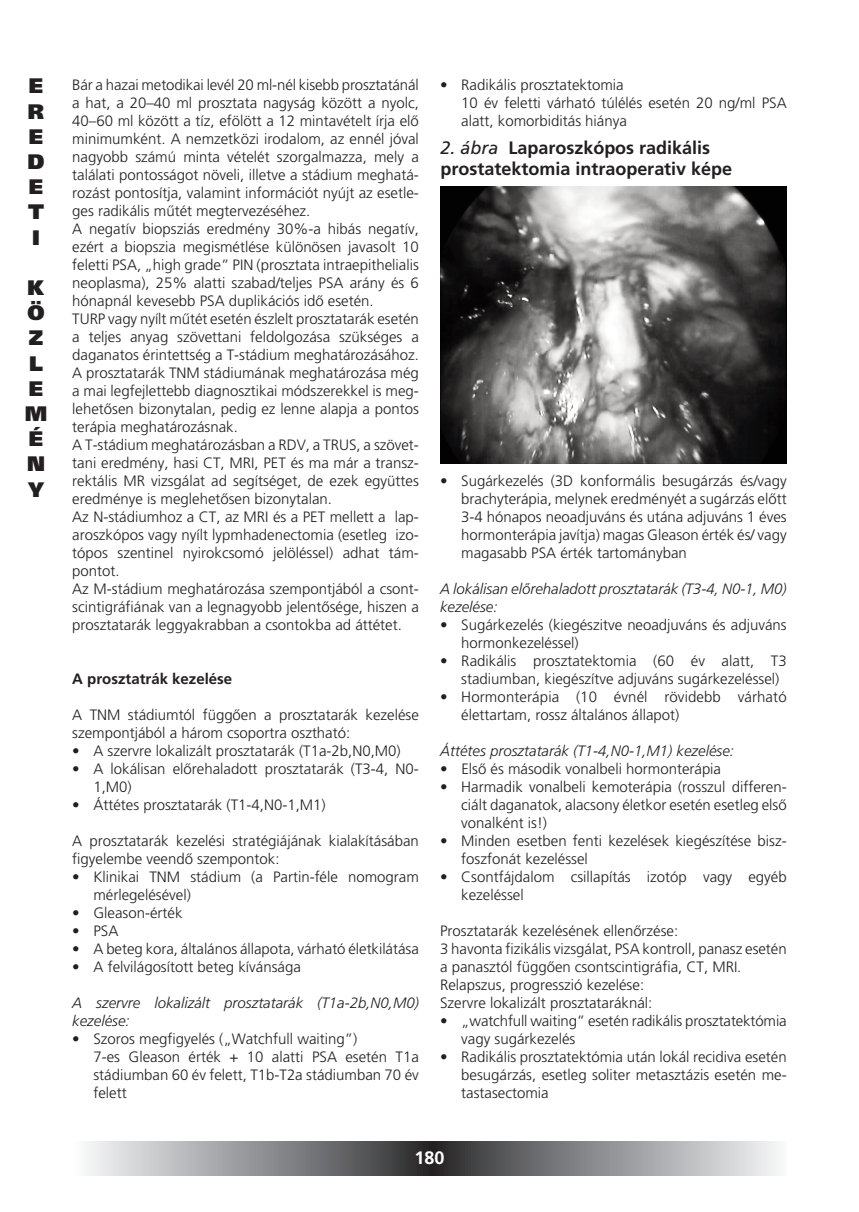
<style>
.page{position:relative;width:859px;height:1212px;background:#fff}
.page>*{position:absolute;margin:0;border:0;box-sizing:border-box;transform-origin:0 0}
.t1{font:900 21px/25.2px "H Frutiger Ultra";color:#231f20;text-align:justify}
.t2{font:700 18px/21.6px "H Frutiger";color:#231f20}
.t3{font:700 18px "H Frutiger";color:#fff}
.t4{font:300 15px/18px "H Frutiger";color:#231f20}
.t5{font:italic 300 15px/18px "H Frutiger";color:#231f20}
.t6{font:700 15px "H Frutiger";color:#231f20}
.s1{font-weight:400;font-style:italic}
</style>
<div class="page">
<svg style="left:88px;top:1142px;width:689px;height:34px"></svg>
<img style="left:440px;top:186px;width:347px;height:277px">
<h1 class="t1" style="left:28px;top:73px;width:19px">E R E D E T I</h1>
<h1 class="t1" style="left:25px;top:275px;width:24px;text-align:left">K<br>Ö<br>Z<br>L<br>E<br>M<br>É<br>N<br>Y</h1>
<p class="t4" style="left:72px;top:76px;width:348px">Bár a hazai metodikai levél 20 ml-nél kisebb prosztatánál a hat, a 20–40 ml prosztata nagyság között a nyolc, 40–60 ml között a tíz, efölött a 12 mintavételt írja elô minimumként. A nemzetközi irodalom, az ennél jóval nagyobb számú minta vételét szorgalmazza, mely a találati pontosságot növeli, illetve a stádium meghatá&shy;rozást pontosítja, valamint információt nyújt az esetle&shy;ges radikális mûtét megtervezéséhez.<br>A negatív biopsziás eredmény 30%-a hibás negatív, ezért a biopszia megismétlése különösen javasolt 10 feletti PSA, „high grade” PIN (prosztata intraepithelialis neoplasma), 25% alatti szabad/teljes PSA arány és 6 hónapnál kevesebb PSA duplikációs idô esetén.<br>TURP vagy nyílt mûtét esetén észlelt prosztatarák esetén a teljes anyag szövettani feldolgozása szükséges a daganatos érintettség a T-stádium meghatározásához.<br>A prosztatarák TNM stádiumának meghatározása még a mai legfejlettebb diagnosztikai módszerekkel is meg&shy;lehetôsen bizonytalan, pedig ez lenne alapja a pontos terápia meghatározásnak.<br>A T-stádium meghatározásban a RDV, a TRUS, a szövet&shy;tani eredmény, hasi CT, MRI, PET és ma már a transz&shy;rektális MR vizsgálat ad segítséget, de ezek együttes eredménye is meglehetôsen bizonytalan.<br>Az N-stádiumhoz a CT, az MRI és a PET mellett a lap&shy;aroszkópos vagy nyílt lypmhadenectomia (esetleg izo&shy;tópos szentinel nyirokcsomó jelöléssel) adhat tám&shy;pontot.<br>Az M-stádium meghatározása szempontjából a csont&shy;scintigráfiának van a legnagyobb jelentôsége, hiszen a prosztatarák leggyakrabban a csontokba ad áttétet.</p>
<p class="t6" style="left:72px;top:670px;width:161px">A prosztatrák kezelése</p>
<p class="t4" style="left:72px;top:706px;width:348px">A TNM stádiumtól függôen a prosztatarák kezelése szempontjából a három csoportra osztható:</p>
<p class="t4" style="left:72px;top:742px;width:330px">• A szervre lokalizált prosztatarák (T1a-2b,N0,M0)</p>
<p class="t4" style="left:93px;top:760px;width:327px;text-indent:-21px">• A lokálisan elôrehaladott prosztatarák (T3-4, N0-<br>1,M0)</p>
<p class="t4" style="left:72px;top:796px;width:255px">• Áttétes prosztatarák (T1-4,N0-1,M1)</p>
<p class="t4" style="left:72px;top:832px;width:348px">A prosztatarák kezelési stratégiájának kialakításában figyelembe veendô szempontok:</p>
<p class="t4" style="left:93px;top:868px;width:327px;text-indent:-21px">• Klinikai TNM stádium (a Partin-féle nomogram mérlegelésével)</p>
<p class="t4" style="left:72px;top:904px;width:112px">• Gleason-érték</p>
<p class="t4" style="left:72px;top:922px;width:48px">• PSA</p>
<p class="t4" style="left:72px;top:940px;width:348px">• A beteg kora, általános állapota, várható életkilátása</p>
<p class="t4" style="left:72px;top:958px;width:230px">• A felvilágosított beteg kívánsága</p>
<p class="t5" style="left:72px;top:994px;width:348px">A szervre lokalizált prosztatarák (T1a-2b,N0,M0) kezelése:</p>
<p class="t4" style="left:93px;top:1030px;width:327px;text-indent:-21px">• Szoros megfigyelés („Watchfull waiting”)<br>7-es Gleason érték + 10 alatti PSA esetén T1a stádiumban 60 év felett, T1b-T2a stádiumban 70 év felett</p>
<p class="t4" style="left:461px;top:76px;width:327px;text-indent:-21px">• Radikális prosztatektomia<br>10 év feletti várható túlélés esetén 20 ng/ml PSA alatt, komorbiditás hiánya</p>
<p class="t2" style="left:440px;top:136px;width:293px"><span class="s1">2. ábra</span> Laparoszkópos radikális prostatektomia intraoperativ képe</p>
<p class="t4" style="left:461px;top:472px;width:327px;text-align:justify;text-indent:-21px">• Sugárkezelés (3D konformális besugárzás és/vagy brachyterápia, melynek eredményét a sugárzás elôtt 3-4 hónapos neoadjuváns és utána adjuváns 1 éves hormonterápia javítja) magas Gleason érték és/ vagy magasabb PSA érték tartományban</p>
<p class="t5" style="left:440px;top:580px;width:348px">A lokálisan elôrehaladott prosztatarák (T3-4, N0-1, M0) kezelése:</p>
<p class="t4" style="left:461px;top:616px;width:327px;text-indent:-21px">• Sugárkezelés (kiegészitve neoadjuváns és adjuváns hormonkezeléssel)</p>
<p class="t4" style="left:461px;top:652px;width:327px;text-indent:-21px">• Radikális prosztatektomia (60 év alatt, T3 stadiumban, kiegészítve adjuváns sugárkezeléssel)</p>
<p class="t4" style="left:461px;top:688px;width:327px;text-indent:-21px">• Hormonterápia (10 évnél rövidebb várható élettartam, rossz általános állapot)</p>
<p class="t5" style="left:440px;top:742px;width:295px">Áttétes prosztatarák (T1-4,N0-1,M1) kezelése:</p>
<p class="t4" style="left:440px;top:760px;width:282px">• Elsô és második vonalbeli hormonterápia</p>
<p class="t4" style="left:461px;top:778px;width:327px;text-align:justify;text-indent:-21px">• Harmadik vonalbeli kemoterápia (rosszul differen&shy;ciált daganatok, alacsony életkor esetén esetleg elsô vonalként is!)</p>
<p class="t4" style="left:461px;top:832px;width:327px;text-indent:-21px">• Minden esetben fenti kezelések kiegészítése bisz&shy;foszfonát kezeléssel</p>
<p class="t4" style="left:461px;top:868px;width:327px;text-indent:-21px">• Csontfájdalom csillapítás izotóp vagy egyéb kezeléssel</p>
<p class="t4" style="left:440px;top:922px;width:348px">Prosztatarák kezelésének ellenôrzése:<br>3 havonta fizikális vizsgálat, PSA kontroll, panasz esetén a panasztól függôen csontscintigráfia, CT, MRI.<br>Relapszus, progresszió kezelése:<br>Szervre lokalizált prosztataráknál:</p>
<p class="t4" style="left:461px;top:1012px;width:327px;text-indent:-21px">• „watchfull waiting” esetén radikális prosztatektómia vagy sugárkezelés</p>
<p class="t4" style="left:461px;top:1048px;width:327px;text-align:justify;text-indent:-21px">• Radikális prosztatektómia után lokál recidiva esetén besugárzás, esetleg soliter metasztázis esetén me&shy;tastasectomia</p>
<p class="t3" style="left:414px;top:1147px;width:31px">180</p>
</div>
